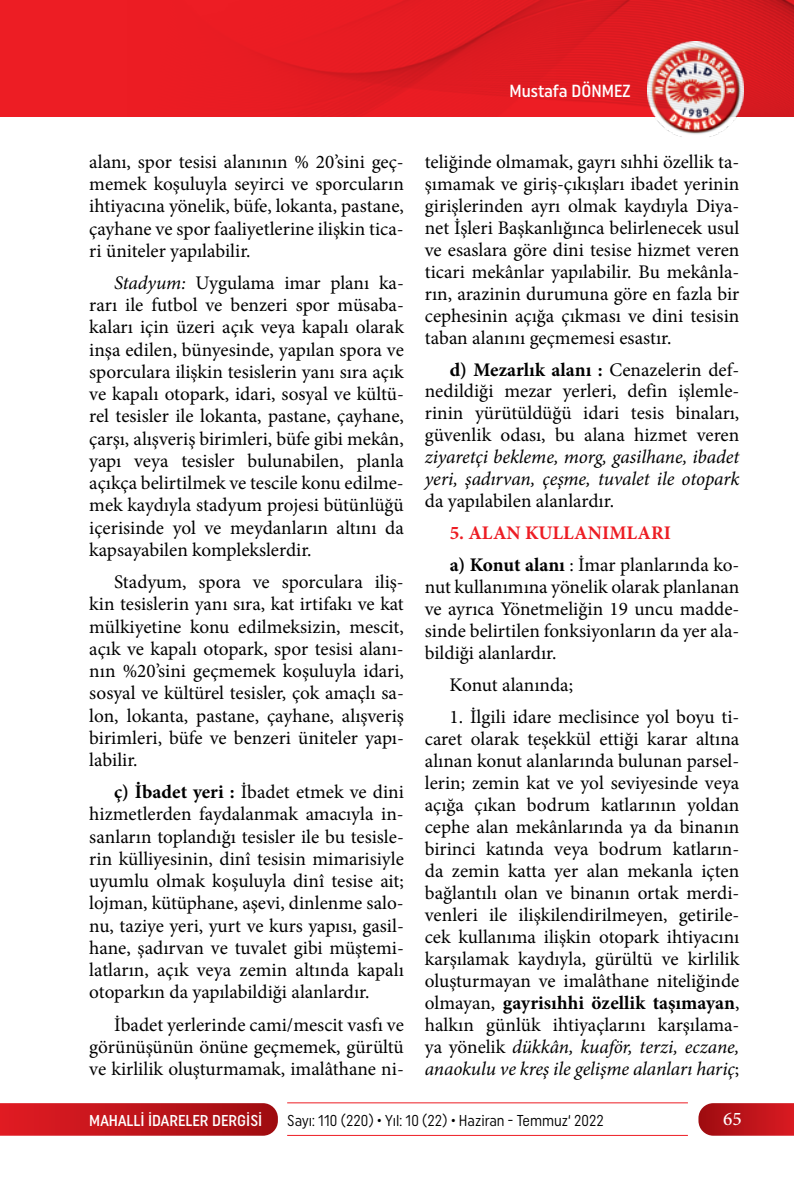
<style>
.page{position:relative;width:794px;height:1191px;background:#fff}
.page>*{position:absolute;margin:0;border:0;box-sizing:border-box;transform-origin:0 0}
.t1{font:19.25px/22.2px "Minion Pro";color:#000;text-align:justify}
.t2{font:italic 19.25px/22.1px "Minion Pro";letter-spacing:-.005em;color:#000}
.t3{font:500 19.25px "Minion Pro";color:#fff}
.t4{font:500 17.5px "Uniform Condensed";color:#fff}
.t5{font:15.75px "Uniform Condensed";color:#000;scale:.95 1}
.t6{font:500 15.75px "Uniform Condensed";color:#fff}
.s1{font-style:italic}
.s2{font-weight:700}
.s3{font-weight:700;color:#ed1d24}
</style>
<div class="page">
<svg style="left:0;top:1103px;width:278px;height:32px;background:#c0171d"></svg>
<svg style="left:698px;top:1103px;width:96px;height:32px;background:#be1c22"></svg>
<hr style="left:287px;top:1102px;width:401px;height:1px;background:#ed1d24">
<hr style="left:287px;top:1135px;width:401px;height:1px;background:#ed1d24">
<img style="left:654px;top:117px;width:83px;height:20px">
<img style="left:8px;top:0;width:786px;height:117px">
<p class="t4" style="left:509px;top:80px;width:123px">Mustafa DÖNMEZ</p>
<p class="t1" style="left:89px;top:151px;width:316px">alanı, spor tesisi alanının % 20’sini geç&shy;memek koşuluyla seyirci ve sporcuların ihtiyacına yönelik, büfe, lokanta, pastane, çayhane ve spor faaliyetlerine ilişkin tica&shy;ri üniteler yapılabilir.</p>
<p class="t1" style="left:89px;top:272px;width:316px;text-indent:25px"><span class="s1">Stadyum:</span> Uygulama imar planı ka&shy;rarı ile futbol ve benzeri spor müsaba&shy;kaları için üzeri açık veya kapalı olarak inşa edilen, bünyesinde, yapılan spora ve sporculara ilişkin tesislerin yanı sıra açık ve kapalı otopark, idari, sosyal ve kültü&shy;rel tesisler ile lokanta, pastane, çayhane, çarşı, alışveriş birimleri, büfe gibi mekân, yapı veya tesisler bulunabilen, planla açıkça belirtilmek ve tescile konu edilme&shy;mek kaydıyla stadyum projesi bütünlüğü içerisinde yol ve meydanların altını da kapsayabilen komplekslerdir.</p>
<p class="t1" style="left:89px;top:571px;width:316px;text-indent:25px">Stadyum, spora ve sporculara iliş&shy;kin tesislerin yanı sıra, kat irtifakı ve kat mülkiyetine konu edilmeksizin, mescit, açık ve kapalı otopark, spor tesisi alanı&shy;nın %20’sini geçmemek koşuluyla idari, sosyal ve kültürel tesisler, çok amaçlı sa&shy;lon, lokanta, pastane, çayhane, alışveriş birimleri, büfe ve benzeri üniteler yapı&shy;labilir.</p>
<p class="t1" style="left:89px;top:781px;width:316px;text-indent:25px"><span class="s2">ç) İbadet yeri :</span> İbadet etmek ve dini hizmetlerden faydalanmak amacıyla in&shy;sanların toplandığı tesisler ile bu tesisle&shy;rin külliyesinin, dinî tesisin mimarisiyle uyumlu olmak koşuluyla dinî tesise ait; lojman, kütüphane, aşevi, dinlenme salo&shy;nu, taziye yeri, yurt ve kurs yapısı, gasil&shy;hane, şadırvan ve tuvalet gibi müştemi&shy;latların, açık veya zemin altında kapalı otoparkın da yapılabildiği alanlardır.</p>
<p class="t1" style="left:89px;top:1013px;width:316px;text-indent:25px">İbadet yerlerinde cami/mescit vasfı ve görünüşünün önüne geçmemek, gürültü ve kirlilik oluşturmamak, imalâthane ni-</p>
<p class="t1" style="left:425px;top:151px;width:316px">teliğinde olmamak, gayrı sıhhi özellik ta&shy;şımamak ve giriş-çıkışları ibadet yerinin girişlerinden ayrı olmak kaydıyla Diya&shy;net İşleri Başkanlığınca belirlenecek usul ve esaslara göre dini tesise hizmet veren ticari mekânlar yapılabilir. Bu mekânla&shy;rın, arazinin durumuna göre en fazla bir cephesinin açığa çıkması ve dini tesisin taban alanını geçmemesi esastır.</p>
<p class="t1" style="left:425px;top:358px;width:316px;text-indent:25px"><span class="s2">d) Mezarlık alanı :</span> Cenazelerin def&shy;nedildiği mezar yerleri, defin işlemle&shy;rinin yürütüldüğü idari tesis binaları, güvenlik odası, bu alana hizmet veren</p>
<p class="t2" style="left:425px;top:446px;width:316px">ziyaretçi bekleme, morg, gasilhane, ibadet yeri, şadırvan, çeşme, tuvalet ile otopark</p>
<p class="t1" style="left:425px;top:490px;width:191px">da yapılabilen alanlardır.</p>
<p class="t1" style="left:449px;top:517px;width:291px;line-height:31.8px"><span class="s3">5. ALAN KULLANIMLARI<br></span><span class="s2">a) Konut alanı</span> : İmar planlarında ko-</p>
<p class="t1" style="left:425px;top:576px;width:316px">nut kullanımına yönelik olarak planlanan ve ayrıca Yönetmeliğin 19 uncu madde&shy;sinde belirtilen fonksiyonların da yer ala&shy;bildiği alanlardır.</p>
<p class="t1" style="left:449px;top:674px;width:125px">Konut alanında;</p>
<p class="t1" style="left:425px;top:706px;width:316px;text-indent:25px">1. İlgili idare meclisince yol boyu ti&shy;caret olarak teşekkül ettiği karar altına alınan konut alanlarında bulunan parsel&shy;lerin; zemin kat ve yol seviyesinde veya açığa çıkan bodrum katlarının yoldan cephe alan mekânlarında ya da binanın birinci katında veya bodrum katların&shy;da zemin katta yer alan mekanla içten bağlantılı olan ve binanın ortak merdi&shy;venleri ile ilişkilendirilmeyen, getirile&shy;cek kullanıma ilişkin otopark ihtiyacını karşılamak kaydıyla, gürültü ve kirlilik oluşturmayan ve imalâthane niteliğinde olmayan, <span class="s2">gayrisıhhi özellik taşımayan</span>, halkın günlük ihtiyaçlarını karşılama&shy;ya yönelik <span class="s1">dükkân, kuaför, terzi, eczane, anaokulu ve kreş ile gelişme alanları hariç</span>;</p>
<p class="t6" style="left:89px;top:1111px;width:175px">MAHALLİ İDARELER DERGİSİ</p>
<p class="t5" style="left:287px;top:1111px;width:335px">Sayı: 110 (220) • Yıl: 10 (22) • Haziran - Temmuz‘ 2022</p>
<p class="t3" style="left:723px;top:1106px;width:20px">65</p>
</div>
